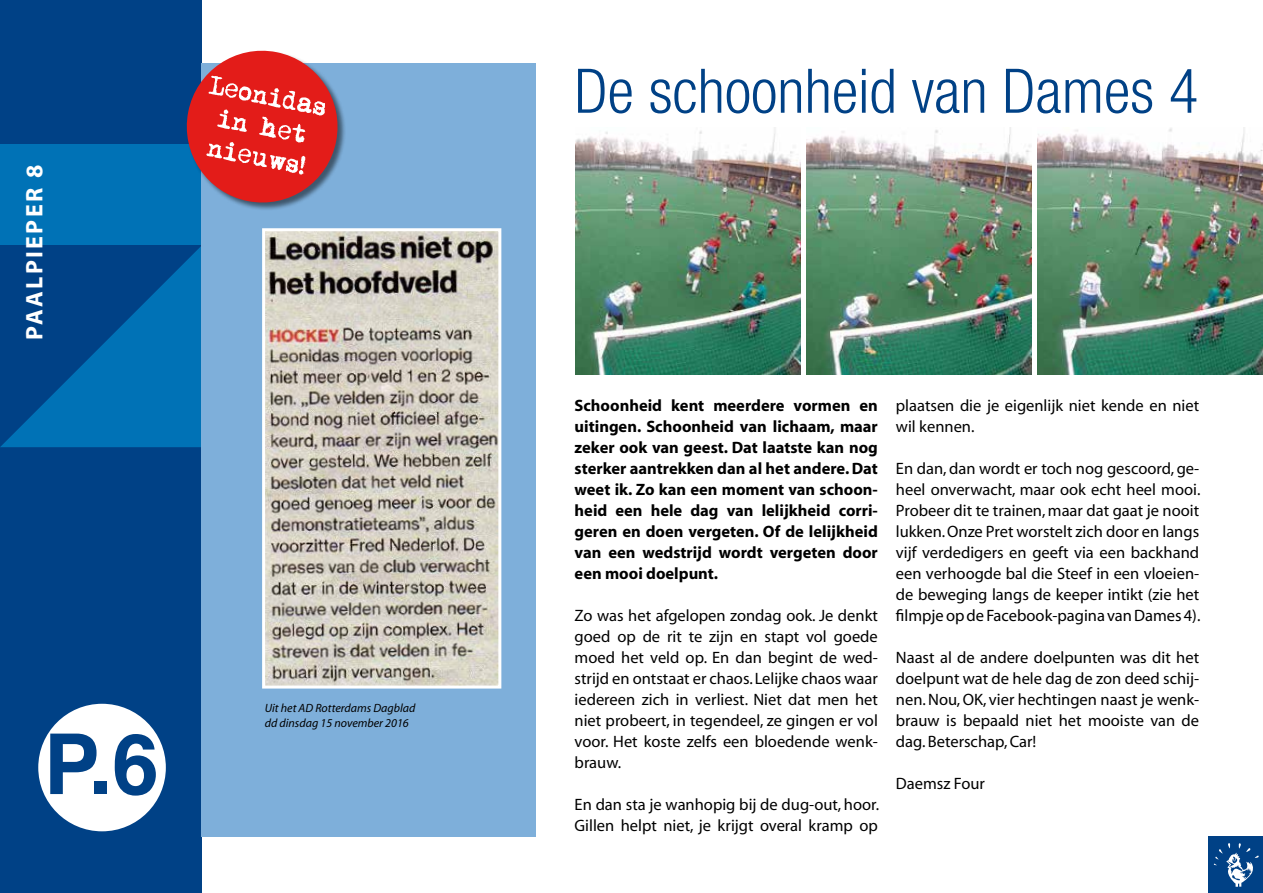
<style>
.page{position:relative;width:1263px;height:893px;background:#fff}
.page>*{position:absolute;margin:0;border:0;box-sizing:border-box;transform-origin:0 0}
.t1{font:700 84px "Helvetica";color:#004186}
.t2{font:300 condensed 61.5px "Helvetica Neue";color:#004186}
.t3{font:700 24px "Myriad";letter-spacing:.1em;color:#fff}
.t4{font:16.5px/21px "Myriad";color:#000;text-align:justify}
.t5{font:700 16.5px/21px "Myriad";color:#000;text-align:justify}
.t6{font:italic 12px/15px "Myriad";color:#000}
</style>
<div class="page">
<div style="left:0;top:0;width:202px;height:893px;background:#004186"></div>
<div style="left:38px;top:704px;width:128px;height:127px;background:#fff;border-radius:50%"></div>
<div style="left:1208px;top:837px;width:55px;height:56px;background:#004186"></div>
<svg style="left:1213px;top:843px;width:46px;height:44px"></svg>
<div style="left:0;top:145px;width:202px;height:100px;background:#0072b6"></div>
<svg style="left:0;top:246px;width:201px;height:201px"></svg>
<img style="left:1037px;top:128px;width:226px;height:246px">
<img style="left:806px;top:128px;width:226px;height:246px">
<img style="left:575px;top:128px;width:225px;height:246px">
<div style="left:201px;top:64px;width:335px;height:773px;background:#7eafda"></div>
<img style="left:266px;top:232px;width:231px;height:453px">
<div style="left:262px;top:228px;width:239px;height:461px;border:3px solid #fff"></div>
<div style="left:186px;top:50px;width:160px;height:161px;background:#000;opacity:.5"></div>
<svg style="left:180px;top:50px;width:164px;height:159px"></svg>
<h3 class="t3" style="left:22px;top:340px;width:177px;rotate:-90deg">PAALPIEPER 8</h3>
<h1 class="t1" style="left:44px;top:697px;width:117px">P.6</h1>
<p class="t6" style="left:265px;top:701px;width:152px">Uit het AD Rotterdams Dagblad dd dinsdag 15 november 2016</p>
<h2 class="t2" style="left:575px;top:56px;width:625px">De schoonheid van Dames 4</h2>
<p class="t5" style="left:575px;top:396px;width:305px">Schoonheid kent meerdere vormen en uitingen. Schoonheid van lichaam, maar zeker ook van geest. Dat laatste kan nog sterker aantrekken dan al het andere. Dat weet ik. Zo kan een moment van schoon&shy;heid een hele dag van lelijkheid corri&shy;geren en doen vergeten. Of de lelijkheid van een wedstrijd wordt vergeten door een mooi doelpunt.</p>
<p class="t4" style="left:575px;top:606px;width:305px">Zo was het afgelopen zondag ook. Je denkt goed op de rit te zijn en stapt vol goede moed het veld op. En dan begint de wed&shy;strijd en ontstaat er chaos. Lelijke chaos waar iedereen zich in verliest. Niet dat men het niet probeert, in tegendeel, ze gingen er vol voor. Het koste zelfs een bloedende wenk&shy;brauw.</p>
<p class="t4" style="left:575px;top:795px;width:306px">En dan sta je wanhopig bij de dug-out, hoor.<br>Gillen helpt niet, je krijgt overal kramp op</p>
<p class="t4" style="left:896px;top:396px;width:305px">plaatsen die je eigenlijk niet kende en niet wil kennen.</p>
<p class="t4" style="left:896px;top:459px;width:306px">En dan, dan wordt er toch nog gescoord, ge&shy;heel onverwacht, maar ook echt heel mooi.<br>Probeer dit te trainen, maar dat gaat je nooit lukken. Onze Pret worstelt zich door en langs vijf verdedigers en geeft via een backhand een verhoogde bal die Steef in een vloeien&shy;de beweging langs de keeper intikt (zie het filmpje op de Facebook-pagina van Dames 4).</p>
<p class="t4" style="left:896px;top:648px;width:305px">Naast al de andere doelpunten was dit het doelpunt wat de hele dag de zon deed schij&shy;nen. Nou, OK, vier hechtingen naast je wenk&shy;brauw is bepaald niet het mooiste van de dag. Beterschap, Car!</p>
<p class="t4" style="left:896px;top:774px;width:91px">Daemsz Four</p>
</div>
